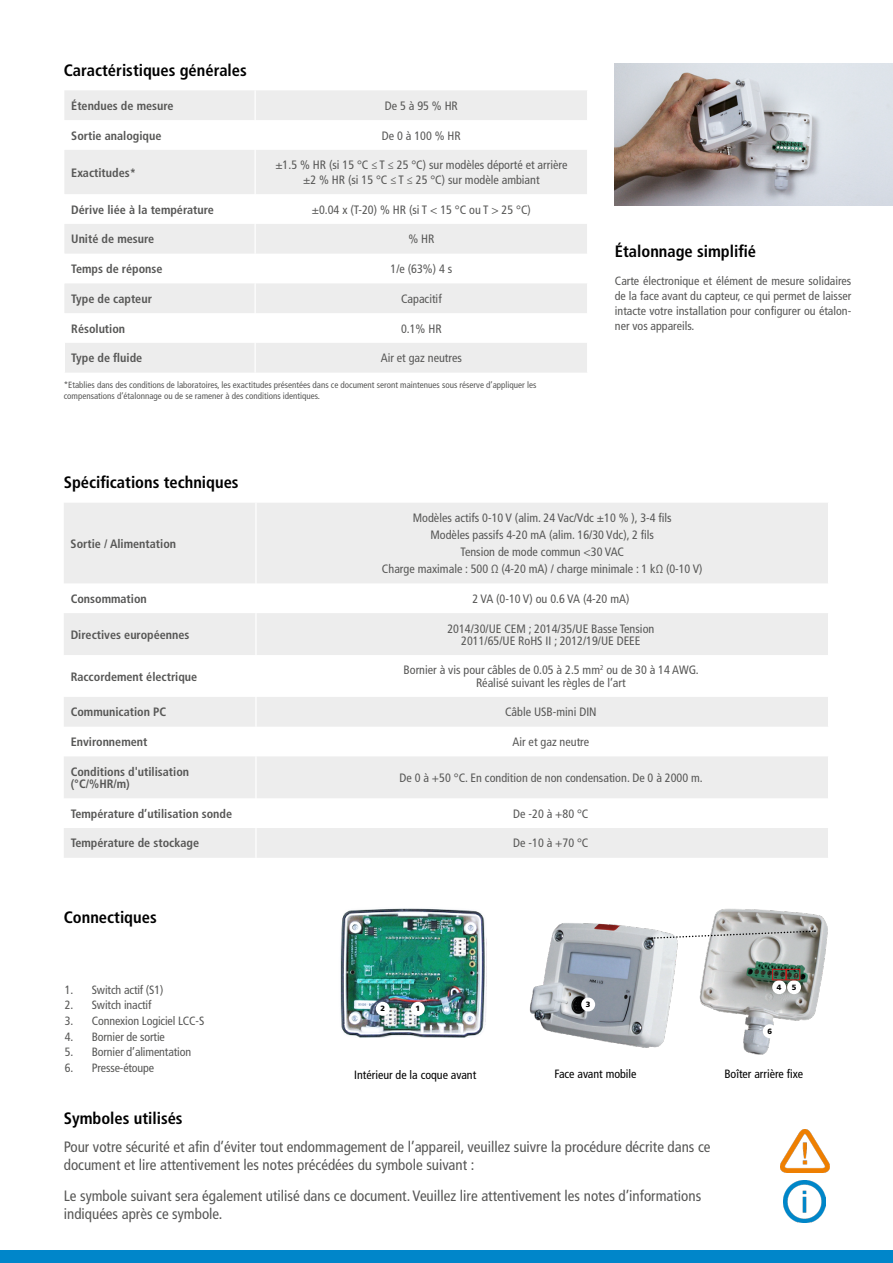
<style>
.page{position:relative;width:893px;height:1263px;background:#fff}
.page>*{position:absolute;margin:0;border:0;box-sizing:border-box;transform-origin:0 0}
.t1{font:700 condensed 16.5px "Frutiger LT Std";color:#000}
.t2{font:condensed 15px/18px "Frutiger LT Std";color:#575756}
.t3{font:condensed 12.15px/17px "Frutiger LT Std";color:#575756;text-align:center}
.t4{font:700 condensed 12.15px/12.1px "Frutiger LT Std";color:#575756}
.t5{font:condensed 12px/15px "Frutiger LT Std";letter-spacing:-.01em;color:#575756;text-align:justify}
.t6{font:condensed 12px "Frutiger LT Std";color:#000}
.t7{font:condensed 9px/10.8px "Frutiger LT Std";color:#575756}
.t8{font:900 7.65px "Frutiger LT Std";color:#000}
</style>
<div class="page">
<div style="left:0;top:1251px;width:893px;height:12px;background:#0086ca"></div>
<svg style="left:64px;top:503px;width:764px;height:355px;fill:#ededed"></svg>
<hr style="left:255px;top:503px;width:2px;height:80px;background:#fff">
<hr style="left:255px;top:583px;width:2px;height:30px;background:#fff">
<hr style="left:255px;top:613px;width:2px;height:42px;background:#fff">
<hr style="left:255px;top:655px;width:2px;height:42px;background:#fff">
<hr style="left:255px;top:697px;width:2px;height:30px;background:#fff">
<hr style="left:255px;top:756px;width:2px;height:42px;background:#fff">
<hr style="left:255px;top:727px;width:2px;height:29px;background:#fff">
<hr style="left:255px;top:798px;width:2px;height:30px;background:#fff">
<hr style="left:255px;top:828px;width:2px;height:30px;background:#fff">
<img style="left:614px;top:64px;width:279px;height:142px">
<img style="left:340px;top:908px;width:146px;height:129px">
<div style="left:411px;top:1002px;width:14px;height:14px;background:#fff;border-radius:50%"></div>
<div style="left:376px;top:1002px;width:14px;height:14px;background:#fff;border-radius:50%"></div>
<img style="left:529px;top:908px;width:299px;height:147px">
<svg style="left:652px;top:930px;width:163px;height:9px"></svg>
<div style="left:763px;top:1024px;width:14px;height:14px;background:#fff;border-radius:50%"></div>
<div style="left:787px;top:980px;width:14px;height:14px;background:#fff;border-radius:50%"></div>
<div style="left:772px;top:980px;width:14px;height:14px;background:#fff;border-radius:50%"></div>
<div style="left:581px;top:997px;width:14px;height:14px;background:#fff;border-radius:50%"></div>
<svg style="left:64px;top:90px;width:523px;height:283px;fill:#ededed"></svg>
<hr style="left:255px;top:90px;width:1px;height:30px;background:#fff">
<hr style="left:64px;top:120px;width:1px;height:30px;background:#fff">
<hr style="left:255px;top:120px;width:1px;height:30px;background:#fff">
<hr style="left:255px;top:150px;width:1px;height:44px;background:#fff">
<hr style="left:64px;top:194px;width:1px;height:30px;background:#fff">
<hr style="left:255px;top:194px;width:1px;height:30px;background:#fff">
<hr style="left:255px;top:224px;width:1px;height:30px;background:#fff">
<svg style="left:64px;top:254px;width:1px;height:29px"></svg>
<svg style="left:255px;top:254px;width:1px;height:29px"></svg>
<hr style="left:255px;top:283px;width:1px;height:30px;background:#fff">
<hr style="left:64px;top:313px;width:1px;height:30px;background:#fff">
<hr style="left:255px;top:313px;width:1px;height:30px;background:#fff">
<hr style="left:64px;top:343px;width:1px;height:30px;background:#fff">
<hr style="left:255px;top:343px;width:1px;height:30px;background:#fff">
<img style="left:780px;top:1129px;width:49px;height:43px">
<img style="left:783px;top:1180px;width:43px;height:42px">
<div style="left:772px;top:969px;width:14px;height:11px;border:1px solid #cd171a"></div>
<div style="left:786px;top:969px;width:14px;height:11px;border:1px solid #cd171a"></div>
<h1 class="t1" style="left:64px;top:61px;width:185px">Caractéristiques générales</h1>
<p class="t4" style="left:71px;top:100px;width:104px">Étendues de mesure</p>
<p class="t3" style="left:385px;top:97px;width:75px">De 5 à 95 % HR</p>
<p class="t4" style="left:71px;top:129px;width:92px">Sortie analogique</p>
<p class="t3" style="left:382px;top:127px;width:80px">De 0 à 100 % HR</p>
<p class="t4" style="left:71px;top:166px;width:66px">Exactitudes*</p>
<p class="t3" style="left:275px;top:158px;width:294px;line-height:14.5px">±1.5 % HR (si 15 °C ≤ T ≤ 25 °C) sur modèles déporté et arrière ±2 % HR (si 15 °C ≤ T ≤ 25 °C) sur modèle ambiant</p>
<p class="t4" style="left:71px;top:203px;width:144px">Dérive liée à la température</p>
<p class="t3" style="left:312px;top:201px;width:221px">±0.04 x (T-20) % HR (si T &lt; 15 °C ou T &gt; 25 °C)</p>
<p class="t4" style="left:71px;top:233px;width:85px">Unité de mesure</p>
<p class="t3" style="left:408px;top:231px;width:28px">% HR</p>
<p class="t4" style="left:71px;top:263px;width:93px">Temps de réponse</p>
<p class="t3" style="left:391px;top:260px;width:63px">1/e (63%) 4 s</p>
<p class="t4" style="left:71px;top:293px;width:82px">Type de capteur</p>
<p class="t3" style="left:401px;top:290px;width:42px">Capacitif</p>
<p class="t4" style="left:71px;top:322px;width:55px">Résolution</p>
<p class="t3" style="left:401px;top:320px;width:42px">0.1% HR</p>
<p class="t4" style="left:71px;top:352px;width:73px">Type de fluide</p>
<p class="t3" style="left:381px;top:350px;width:83px">Air et gaz neutres</p>
<p class="t7" style="left:64px;top:380px;width:474px">*Etablies dans des conditions de laboratoires, les exactitudes présentées dans ce document seront maintenues sous réserve d’appliquer les compensations d’étalonnage ou de se ramener à des conditions identiques.</p>
<h1 class="t1" style="left:64px;top:472px;width:176px">Spécifications techniques</h1>
<h1 class="t1" style="left:615px;top:241px;width:143px">Étalonnage simplifié</h1>
<p class="t5" style="left:615px;top:273px;width:238px">Carte électronique et élément de mesure solidaires de la face avant du capteur, ce qui permet de laisser intacte votre installation pour configurer ou étalon&shy;ner vos appareils.</p>
<p class="t4" style="left:71px;top:537px;width:107px">Sortie / Alimentation</p>
<p class="t3" style="left:382px;top:509px;width:322px">Modèles actifs 0-10 V (alim. 24 Vac/Vdc ±10 % ), 3-4 fils<br>Modèles passifs 4-20 mA (alim. 16/30 Vdc), 2 fils<br>Tension de mode commun &lt;30 VAC<br>Charge maximale : 500 Ω (4-20 mA) / charge minimale : 1 kΩ (0-10 V)</p>
<p class="t4" style="left:71px;top:593px;width:78px">Consommation</p>
<p class="t3" style="left:472px;top:590px;width:159px">2 VA (0-10 V) ou 0.6 VA (4-20 mA)</p>
<p class="t4" style="left:71px;top:628px;width:120px">Directives européennes</p>
<p class="t3" style="left:447px;top:622px;width:208px;line-height:12.1px">2014/30/UE CEM ; 2014/35/UE Basse Tension<br>2011/65/UE RoHS II ; 2012/19/UE DEEE</p>
<p class="t4" style="left:71px;top:670px;width:128px">Raccordement électrique</p>
<p class="t3" style="left:403px;top:664px;width:297px;line-height:12.1px">Bornier à vis pour câbles de 0.05 à 2.5 mm<sup>2</sup> ou de 30 à 14 AWG.<br>Réalisé suivant les règles de l’art</p>
<p class="t4" style="left:71px;top:706px;width:97px">Communication PC</p>
<p class="t3" style="left:505px;top:704px;width:93px">Câble USB-mini DIN</p>
<p class="t4" style="left:71px;top:736px;width:78px">Environnement</p>
<p class="t3" style="left:512px;top:733px;width:78px">Air et gaz neutre</p>
<p class="t4" style="left:71px;top:765px;width:120px">Conditions d'utilisation (°C/%HR/m)</p>
<p class="t3" style="left:399px;top:769px;width:305px">De 0 à +50 °C. En condition de non condensation. De 0 à 2000 m.</p>
<p class="t4" style="left:71px;top:807px;width:163px">Température d’utilisation sonde</p>
<p class="t3" style="left:513px;top:805px;width:77px">De -20 à +80 °C</p>
<p class="t4" style="left:71px;top:837px;width:130px">Température de stockage</p>
<p class="t3" style="left:513px;top:835px;width:77px">De -10 à +70 °C</p>
<h1 class="t1" style="left:64px;top:907px;width:94px">Connectiques</h1>
<p class="t5" style="left:65px;top:982px;width:100px">1. Switch actif (S1)</p>
<p class="t5" style="left:65px;top:998px;width:88px">2. Switch inactif</p>
<p class="t5" style="left:65px;top:1013px;width:141px">3. Connexion Logiciel LCC-S</p>
<p class="t5" style="left:65px;top:1029px;width:102px">4. Bornier de sortie</p>
<p class="t5" style="left:65px;top:1044px;width:128px">5. Bornier d’alimentation</p>
<p class="t5" style="left:65px;top:1060px;width:91px">6. Presse-étoupe</p>
<p class="t8" style="left:380px;top:1004px;width:6px">2</p>
<p class="t8" style="left:416px;top:1004px;width:6px">1</p>
<p class="t6" style="left:354px;top:1067px;width:123px">Intérieur de la coque avant</p>
<p class="t8" style="left:586px;top:1000px;width:6px">3</p>
<p class="t8" style="left:777px;top:982px;width:6px">4</p>
<p class="t8" style="left:792px;top:982px;width:6px">5</p>
<p class="t8" style="left:767px;top:1026px;width:6px">6</p>
<p class="t6" style="left:554px;top:1067px;width:84px">Face avant mobile</p>
<p class="t6" style="left:724px;top:1067px;width:80px">Boîter arrière fixe</p>
<h1 class="t1" style="left:64px;top:1109px;width:120px">Symboles utilisés</h1>
<p class="t2" style="left:64px;top:1138px;width:648px">Pour votre sécurité et afin d’éviter tout endommagement de l’appareil, veuillez suivre la procédure décrite dans ce document et lire attentivement les notes précédées du symbole suivant :</p>
<p class="t2" style="left:64px;top:1186px;width:639px">Le symbole suivant sera également utilisé dans ce document. Veuillez lire attentivement les notes d’informations indiquées après ce symbole.</p>
</div>
